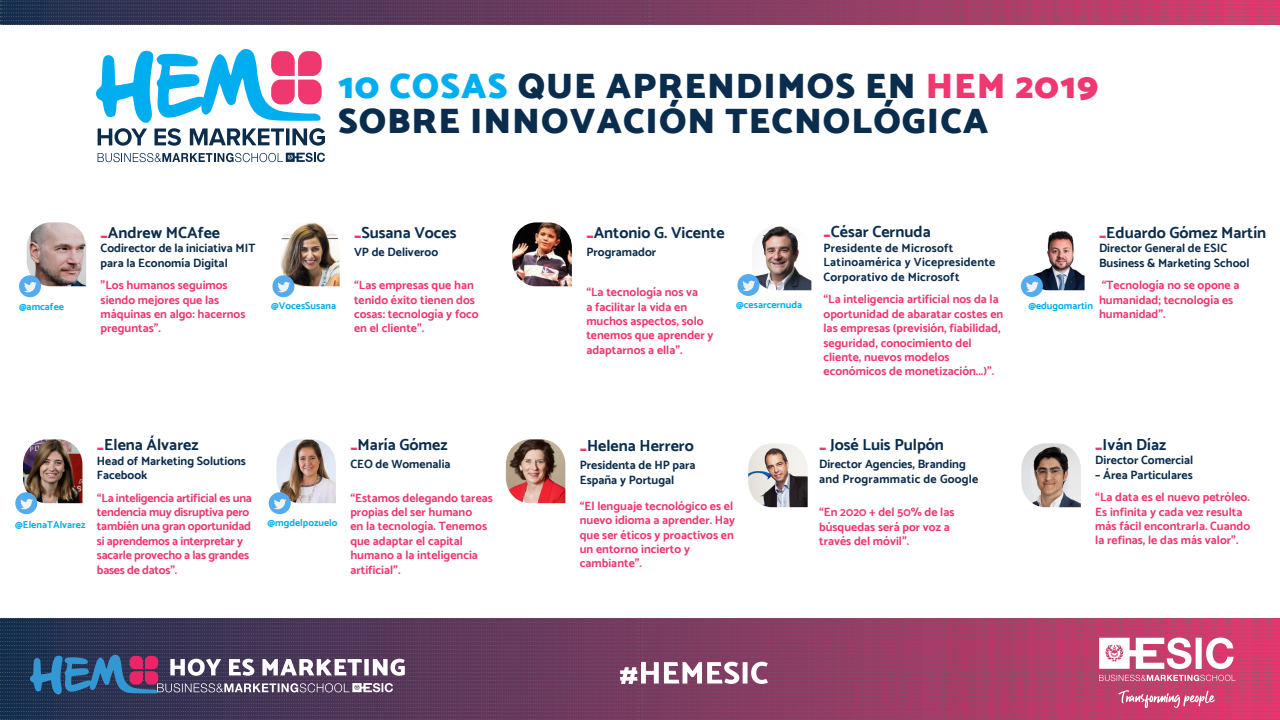
<style>
.page{position:relative;width:1280px;height:720px;background:#fff}
.page>*{position:absolute;margin:0;border:0;box-sizing:border-box;transform-origin:0 0}
.t1{font:900 36px/35px "Catamaran";letter-spacing:.03em;color:#0a2d4e}
.t2{font:700 16px "Catamaran";color:#0a2d4e}
.t3{font:700 12px/14.4px "Catamaran";color:#ef3870}
.t4{font:700 12px/14.4px "Catamaran";color:#0a2d4e}
.t5{font:700 12px/14.4px "Catamaran";letter-spacing:-.02em;color:#ef3870}
.t6{font:700 12px/14.4px "Catamaran";letter-spacing:.02em;color:#0a2d4e}
.t7{font:700 10px "Catamaran";color:#00aeef}
.s1{color:#00aeef}
.s2{color:#ef3870}
.s3{font-weight:900;color:#ef3870}
</style>
<div class="page">
<svg style="left:0;top:0;width:1280px;height:1px"></svg>
<svg style="left:0;top:1px;width:1280px;height:24px;background:#783a60"></svg>
<svg style="left:98px;top:153px;width:227px;height:9px"></svg>
<svg style="left:96px;top:49px;width:229px;height:97px"></svg>
<div style="left:19px;top:275px;width:22px;height:22px;background:#54abed;border-radius:50%"></div>
<img style="left:24px;top:222px;width:62px;height:70px">
<div style="left:272px;top:275px;width:22px;height:22px;background:#54abed;border-radius:50%"></div>
<img style="left:277px;top:223px;width:63px;height:69px">
<img style="left:512px;top:222px;width:60px;height:64px">
<div style="left:1021px;top:275px;width:22px;height:22px;background:#54abed;border-radius:50%"></div>
<img style="left:1025px;top:231px;width:60px;height:61px">
<div style="left:15px;top:492px;width:22px;height:22px;background:#54abed;border-radius:50%"></div>
<img style="left:20px;top:439px;width:62px;height:70px">
<div style="left:269px;top:492px;width:22px;height:22px;background:#54abed;border-radius:50%"></div>
<img style="left:274px;top:439px;width:62px;height:70px">
<img style="left:506px;top:439px;width:59px;height:64px">
<img style="left:748px;top:443px;width:60px;height:64px">
<img style="left:1021px;top:443px;width:60px;height:64px">
<svg style="left:0;top:618px;width:1280px;height:102px;background:#7c4569"></svg>
<div style="left:737px;top:274px;width:22px;height:22px;background:#54abed;border-radius:50%"></div>
<img style="left:742px;top:226px;width:69px;height:65px">
<p class="t1" style="left:338px;top:68px;width:762px"><span class="s1">10 COSAS</span> QUE APRENDIMOS EN <span class="s2">HEM 2019<br></span>SOBRE INNOVACIÓN TECNOLÓGICA</p>
<p class="t7" style="left:19px;top:301px;width:47px">@amcafee</p>
<p class="t2" style="left:101px;top:223px;width:121px"><span class="s3">_</span>Andrew MCAfee</p>
<p class="t4" style="left:101px;top:241px;width:156px">Codirector de la iniciativa MIT para la Economía Digital</p>
<p class="t3" style="left:101px;top:278px;width:146px">"Los humanos seguimos siendo mejores que las máquinas en algo: hacernos preguntas”.</p>
<p class="t7" style="left:271px;top:300px;width:66px">@VocesSusana</p>
<p class="t2" style="left:354px;top:223px;width:104px"><span class="s3">_</span>Susana Voces</p>
<p class="t4" style="left:354px;top:245px;width:86px">VP de Deliveroo</p>
<p class="t3" style="left:354px;top:278px;width:126px">“Las empresas que han tenido éxito tienen dos cosas: tecnología y foco en el cliente”.</p>
<p class="t7" style="left:15px;top:518px;width:72px">@ElenaTAlvarez</p>
<p class="t2" style="left:97px;top:435px;width:103px"><span class="s3">_</span>Elena Álvarez</p>
<p class="t4" style="left:97px;top:453px;width:151px">Head of Marketing Solutions<br>Facebook</p>
<p class="t5" style="left:97px;top:490px;width:157px">“La inteligencia artificial es una tendencia muy disruptiva pero también una gran oportunidad si aprendemos a interpretar y sacarle provecho a las grandes bases de datos”.</p>
<p class="t7" style="left:268px;top:517px;width:72px">@mgdelpozuelo</p>
<p class="t2" style="left:350px;top:435px;width:99px"><span class="s3">_</span>María Gómez</p>
<p class="t4" style="left:350px;top:457px;width:102px">CEO de Womenalia</p>
<p class="t3" style="left:350px;top:490px;width:144px">“Estamos delegando tareas propias del ser humano<br>en la tecnología. Tenemos que adaptar el capital humano a la inteligencia artificial”.</p>
<p class="t2" style="left:586px;top:223px;width:140px"><span class="s3">_</span>Antonio G. Vicente</p>
<p class="t4" style="left:586px;top:245px;width:71px">Programador</p>
<p class="t3" style="left:586px;top:285px;width:129px">“La tecnología nos va<br>a facilitar la vida en muchos aspectos, solo tenemos que aprender y adaptarnos a ella”.</p>
<p class="t7" style="left:736px;top:299px;width:68px">@cesarcernuda</p>
<p class="t2" style="left:824px;top:222px;width:109px"><span class="s3">_</span>César Cernuda</p>
<p class="t6" style="left:824px;top:240px;width:131px">Presidente de Microsoft</p>
<p class="t6" style="left:824px;top:255px;width:173px">Latinoamérica y Vicepresidente<br>Corporativo de Microsoft</p>
<p class="t3" style="left:824px;top:292px;width:181px">“La inteligencia artificial nos da la oportunidad de abaratar costes en las empresas (previsión, fiabilidad, seguridad, conocimiento del cliente, nuevos modelos económicos de monetización...)”.</p>
<p class="t2" style="left:580px;top:436px;width:116px"><span class="s3">_</span>Helena Herrero</p>
<p class="t4" style="left:580px;top:458px;width:117px">Presidenta de HP para<br>España y Portugal</p>
<p class="t3" style="left:580px;top:498px;width:157px">“El lenguaje tecnológico es el nuevo idioma a aprender. Hay que ser éticos y proactivos en un entorno incierto y cambiante”.</p>
<p class="t2" style="left:819px;top:435px;width:126px"><span class="s3">_</span> José Luis Pulpón</p>
<p class="t4" style="left:819px;top:457px;width:161px">Director Agencies, Branding and Programmatic de Google</p>
<p class="t3" style="left:819px;top:505px;width:137px">“En 2020 + del 50% de las búsquedas será por voz a través del móvil”.</p>
<p class="t2" style="left:1099px;top:223px;width:169px"><span class="s3">_</span>Eduardo Gómez Martín</p>
<p class="t4" style="left:1099px;top:241px;width:130px">Director General de ESIC</p>
<p class="t4" style="left:1099px;top:255px;width:152px">Business &amp; Marketing School</p>
<p class="t3" style="left:1099px;top:278px;width:142px">“Tecnología no se opone a humanidad; tecnología es humanidad”.</p>
<p class="t7" style="left:1028px;top:300px;width:66px">@edugomartin</p>
<p class="t2" style="left:1095px;top:435px;width:72px"><span class="s3">_</span>Iván Díaz</p>
<p class="t4" style="left:1095px;top:453px;width:100px">Director Comercial</p>
<p class="t4" style="left:1095px;top:467px;width:99px">– Área Particulares</p>
<p class="t3" style="left:1095px;top:490px;width:156px">“La data es el nuevo petróleo.<br>Es infinita y cada vez resulta más fácil encontrarla. Cuando la refinas, le das más valor”.</p>
</div>
